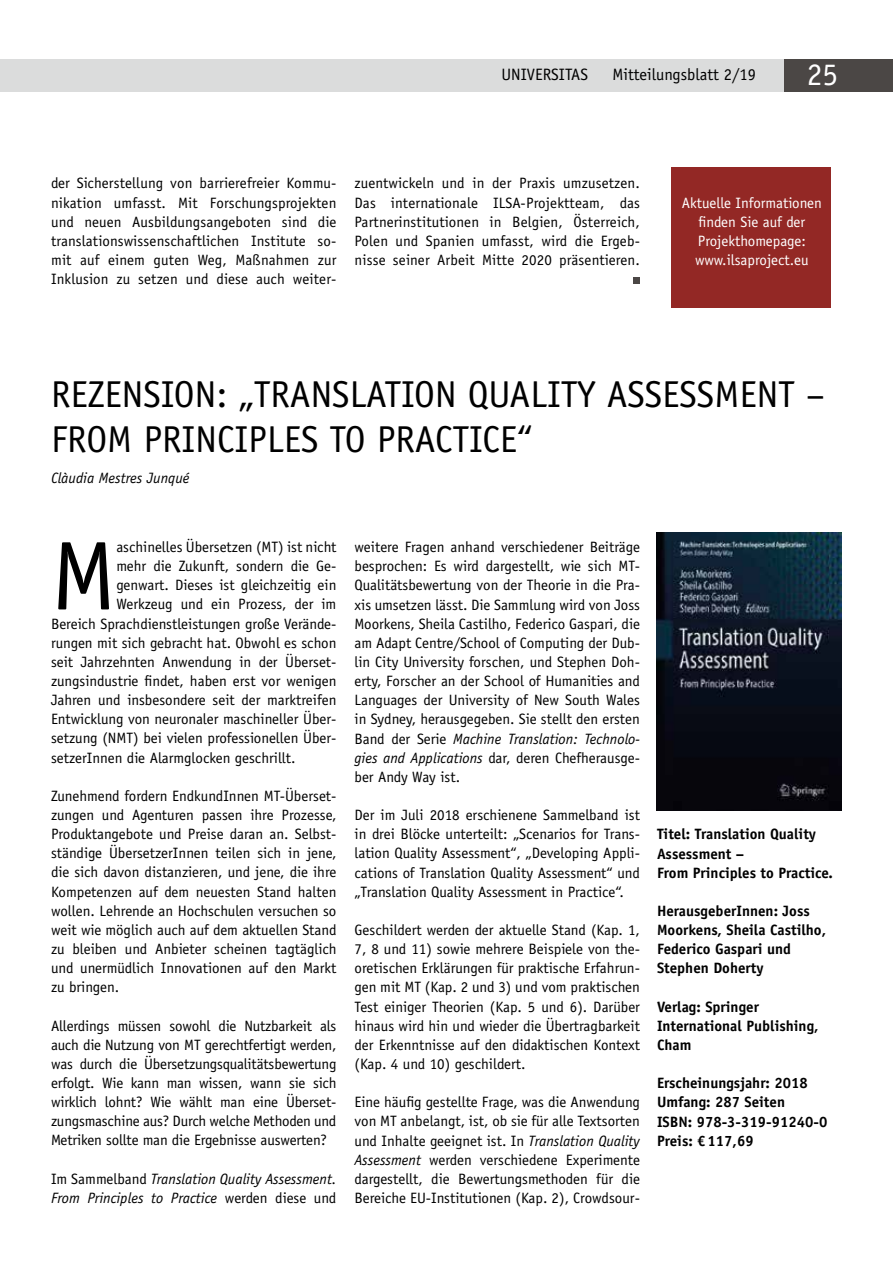
<style>
.page{position:relative;width:893px;height:1263px;background:#fff}
.page>*{position:absolute;margin:0;border:0;box-sizing:border-box;transform-origin:0 0}
.t1{font:97.95px "Officina Sans Std";color:#000}
.t2{font:37.5px/45px "Officina Sans Std";color:#000}
.t3{font:31.5px "Officina Serif Std";color:#fff}
.t4{font:16.5px "Officina Sans Std";color:#000}
.t5{font:15px/19.2px "Officina Sans Std";color:#000;text-align:justify}
.t6{font:700 15px/19.2px "Officina Sans Std";color:#000}
.t7{font:italic 15px/19.2px "Officina Sans Std";color:#000}
.t8{font:15px/19.2px "Officina Sans Std";color:#fff;text-align:center}
.s1{font-style:normal}
.s2{font-style:italic}
</style>
<div class="page">
<div style="left:0;top:59px;width:893px;height:33px;background:#dbdcdc"></div>
<div style="left:784px;top:59px;width:109px;height:33px;background:#4b4745"></div>
<svg style="left:634px;top:278px;width:6px;height:6px"></svg>
<div style="left:671px;top:167px;width:159px;height:141px;background:#932825"></div>
<img style="left:657px;top:533px;width:185px;height:277px">
<p class="t4" style="left:501px;top:65px;width:88px">UNIVERSITAS</p>
<p class="t4" style="left:612px;top:65px;width:145px">Mitteilungsblatt 2/19</p>
<h3 class="t3" style="left:807px;top:56px;width:33px">25</h3>
<p class="t5" style="left:51px;top:174px;width:287px">der Sicherstellung von barrierefreier Kommu&shy;nikation umfasst. Mit Forschungsprojekten und neuen Ausbildungsangeboten sind die translationswissenschaftlichen Institute so&shy;mit auf einem guten Weg, Maßnahmen zur Inklusion zu setzen und diese auch weiter-</p>
<p class="t5" style="left:354px;top:174px;width:287px">zuentwickeln und in der Praxis umzusetzen.<br>Das internationale ILSA-Projektteam, das Partnerinstitutionen in Belgien, Österreich, Polen und Spanien umfasst, wird die Ergeb&shy;nisse seiner Arbeit Mitte 2020 präsentieren.</p>
<p class="t8" style="left:682px;top:193px;width:142px">Aktuelle Informationen finden Sie auf der<br>Projekthomepage: www.ilsaproject.eu</p>
<h2 class="t2" style="left:51px;top:372px;width:775px">REZENSION: „TRANSLATION QUALITY ASSESSMENT –<br>FROM PRINCIPLES TO PRACTICE“</h2>
<p class="t7" style="left:51px;top:468px;width:140px">Clàudia Mestres Junqué</p>
<h1 class="t1" style="left:51px;top:519px;width:67px">M</h1>
<p class="t5" style="left:116px;top:537px;width:222px">aschinelles Übersetzen (MT) ist nicht</p>
<p class="t5" style="left:116px;top:556px;width:222px">mehr die Zukunft, sondern die Ge-</p>
<p class="t5" style="left:116px;top:576px;width:222px">genwart. Dieses ist gleichzeitig ein</p>
<p class="t5" style="left:116px;top:595px;width:222px">Werkzeug und ein Prozess, der im</p>
<p class="t5" style="left:51px;top:614px;width:287px">Bereich Sprachdienstleistungen große Verände-</p>
<p class="t5" style="left:51px;top:633px;width:287px">rungen mit sich gebracht hat. Obwohl es schon</p>
<p class="t5" style="left:51px;top:652px;width:287px">seit Jahrzehnten Anwendung in der Überset-</p>
<p class="t5" style="left:51px;top:671px;width:287px">zungsindustrie findet, haben erst vor wenigen</p>
<p class="t5" style="left:51px;top:690px;width:287px">Jahren und insbesondere seit der marktreifen</p>
<p class="t5" style="left:51px;top:710px;width:287px">Entwicklung von neuronaler maschineller Über-</p>
<p class="t5" style="left:51px;top:729px;width:287px">setzung (NMT) bei vielen professionellen Über-</p>
<p class="t5" style="left:51px;top:748px;width:246px">setzerInnen die Alarmglocken geschrillt.</p>
<p class="t5" style="left:51px;top:786px;width:287px">Zunehmend fordern EndkundInnen MT-Überset&shy;zungen und Agenturen passen ihre Prozesse, Produktangebote und Preise daran an. Selbst&shy;ständige ÜbersetzerInnen teilen sich in jene, die sich davon distanzieren, und jene, die ihre Kompetenzen auf dem neuesten Stand halten wollen. Lehrende an Hochschulen versuchen so weit wie möglich auch auf dem aktuellen Stand zu bleiben und Anbieter scheinen tagtäglich und unermüdlich Innovationen auf den Markt zu bringen.</p>
<p class="t5" style="left:51px;top:1016px;width:287px">Allerdings müssen sowohl die Nutzbarkeit als auch die Nutzung von MT gerechtfertigt werden, was durch die Übersetzungsqualitätsbewertung erfolgt. Wie kann man wissen, wann sie sich wirklich lohnt? Wie wählt man eine Überset&shy;zungsmaschine aus? Durch welche Methoden und Metriken sollte man die Ergebnisse auswerten?</p>
<p class="t7" style="left:51px;top:1169px;width:287px"><span class="s1">Im Sammelband</span> Translation Quality Assessment.<br>From Principles to Practice <span class="s1">werden diese und</span></p>
<p class="t5" style="left:354px;top:537px;width:287px">weitere Fragen anhand verschiedener Beiträge besprochen: Es wird dargestellt, wie sich MT-Qualitätsbewertung von der Theorie in die Pra&shy;xis umsetzen lässt. Die Sammlung wird von Joss Moorkens, Sheila Castilho, Federico Gaspari, die am Adapt Centre/School of Computing der Dub&shy;lin City University forschen, und Stephen Doh&shy;erty, Forscher an der School of Humanities and Languages der University of New South Wales in Sydney, herausgegeben. Sie stellt den ersten Band der Serie <span class="s2">Machine Translation: Technolo&shy;gies and Applications</span> dar, deren Chefherausge&shy;ber Andy Way ist.</p>
<p class="t5" style="left:354px;top:805px;width:287px">Der im Juli 2018 erschienene Sammelband ist in drei Blöcke unterteilt: „Scenarios for Trans&shy;lation Quality Assessment“, „Developing Appli&shy;cations of Translation Quality Assessment“ und „Translation Quality Assessment in Practice“.</p>
<p class="t5" style="left:354px;top:920px;width:287px">Geschildert werden der aktuelle Stand (Kap. 1, 7, 8 und 11) sowie mehrere Beispiele von the&shy;oretischen Erklärungen für praktische Erfahrun&shy;gen mit MT (Kap. 2 und 3) und vom praktischen Test einiger Theorien (Kap. 5 und 6). Darüber hinaus wird hin und wieder die Übertragbarkeit der Erkenntnisse auf den didaktischen Kontext (Kap. 4 und 10) geschildert.</p>
<p class="t5" style="left:354px;top:1092px;width:287px">Eine häufig gestellte Frage, was die Anwendung von MT anbelangt, ist, ob sie für alle Textsorten und Inhalte geeignet ist. In <span class="s2">Translation Quality Assessment</span> werden verschiedene Experimente dargestellt, die Bewertungsmethoden für die Bereiche EU-Institutionen (Kap. 2), Crowdsour-</p>
<p class="t6" style="left:657px;top:824px;width:177px">Titel: Translation Quality<br>Assessment –<br>From Principles to Practice.</p>
<p class="t6" style="left:657px;top:901px;width:171px">HerausgeberInnen: Joss<br>Moorkens, Sheila Castilho,<br>Federico Gaspari und<br>Stephen Doherty</p>
<p class="t6" style="left:657px;top:997px;width:163px">Verlag: Springer<br>International Publishing,<br>Cham</p>
<p class="t6" style="left:657px;top:1073px;width:172px">Erscheinungsjahr: 2018<br>Umfang: 287 Seiten<br>ISBN: 978-3-319-91240-0<br>Preis: €117,69</p>
</div>
